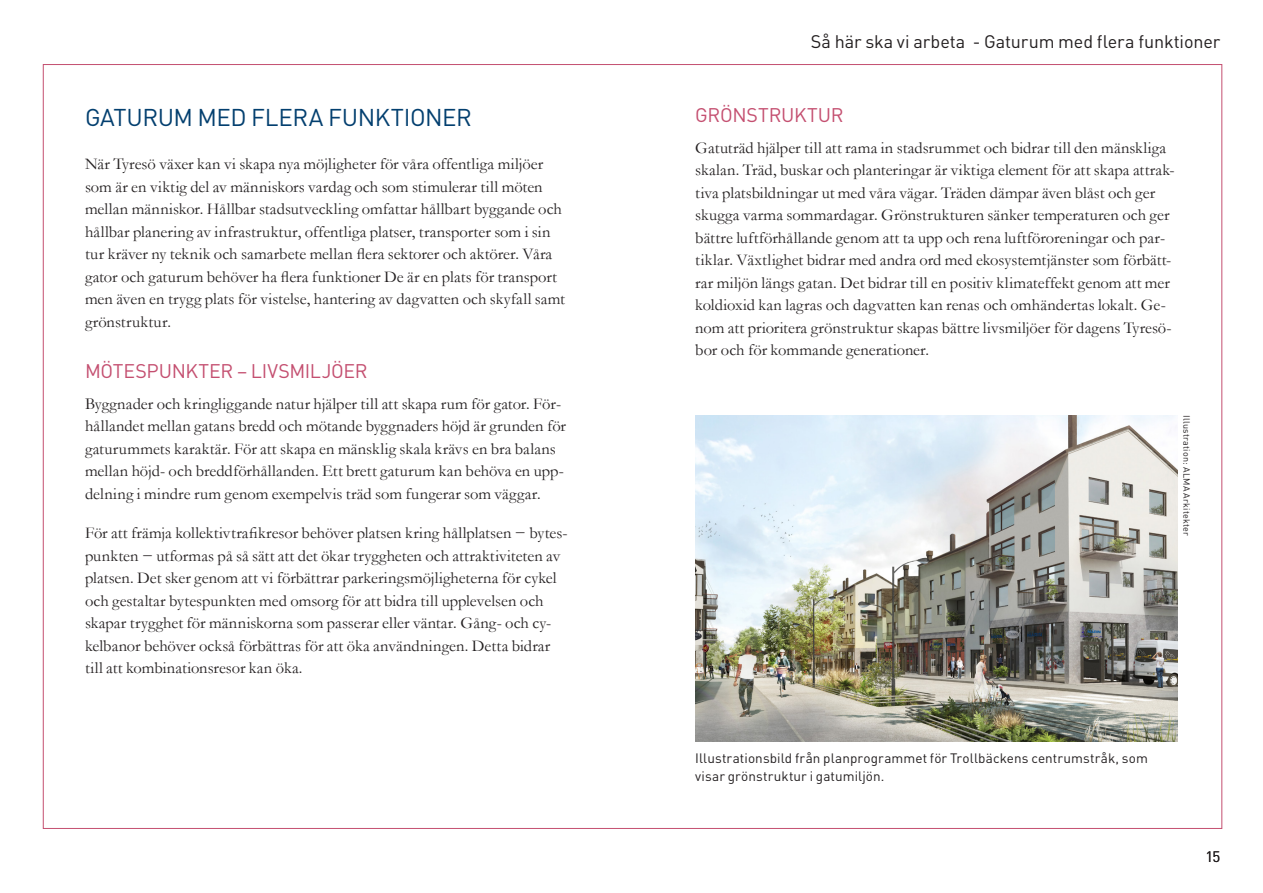
<style>
.page{position:relative;width:1263px;height:893px;background:#fff}
.page>*{position:absolute;margin:0;border:0;box-sizing:border-box;transform-origin:0 0}
.Kapitelrubrik_-_Blå{font:24px "DIN";letter-spacing:-.02em;color:#033f6f}
.Mellanrubrik_-_Rosa{font:19.5px "DIN";letter-spacing:-.015em;color:#c44f70}
.t1{font:18px "DIN";letter-spacing:-.005em;color:#231f20}
.Brödtext_-_P{font:16.5px/22.5px "Garamond";letter-spacing:.005em;color:#231f20}
.t2{font:15px "DIN";color:#231f20}
.Bildtext_-_P{font:13.5px/18px "DIN";letter-spacing:.01em;color:#231f20}
.Fotocaption_-_P{font:9px "DIN";letter-spacing:.025em;color:#231f20}
</style>
<div class="page">
<img style="left:695px;top:415px;width:483px;height:327px">
<p class="Kapitelrubrik_-_Blå" style="left:85px;top:102px;width:388px">GATURUM MED FLERA FUNKTIONER</p>
<p class="Brödtext_-_P" style="left:85px;top:152px;width:482px">När Tyresö växer kan vi skapa nya möjligheter för våra offentliga miljöer som är en viktig del av människors vardag och som stimulerar till möten mellan människor. Hållbar stadsutveckling omfattar hållbart byggande och hållbar planering av infrastruktur, offentliga platser, transporter som i sin tur kräver ny teknik och samarbete mellan flera sektorer och aktörer. Våra gator och gaturum behöver ha flera funktioner De är en plats för transport men även en trygg plats för vistelse, hantering av dagvatten och skyfall samt grönstruktur.</p>
<p class="Mellanrubrik_-_Rosa" style="left:85px;top:359px;width:284px">MÖTESPUNKTER – LIVSMILJÖER</p>
<p class="Brödtext_-_P" style="left:85px;top:392px;width:482px">Byggnader och kringliggande natur hjälper till att skapa rum för gator. För&shy;hållandet mellan gatans bredd och mötande byggnaders höjd är grunden för gaturummets karaktär. För att skapa en mänsklig skala krävs en bra balans mellan höjd- och breddförhållanden. Ett brett gaturum kan behöva en upp&shy;delning i mindre rum genom exempelvis träd som fungerar som väggar.</p>
<p class="Brödtext_-_P" style="left:85px;top:521px;width:484px">För att främja kollektivtrafikresor behöver platsen kring hållplatsen − bytes&shy;punkten − utformas på så sätt att det ökar tryggheten och attraktiviteten av platsen. Det sker genom att vi förbättrar parkeringsmöjligheterna för cykel och gestaltar bytespunkten med omsorg för att bidra till upplevelsen och skapar trygghet för människorna som passerar eller väntar. Gång- och cy&shy;kelbanor behöver också förbättras för att öka användningen. Detta bidrar till att kombinationsresor kan öka.</p>
<p class="t1" style="left:811px;top:31px;width:411px">Så här ska vi arbeta - Gaturum med flera funktioner</p>
<p class="Mellanrubrik_-_Rosa" style="left:695px;top:103px;width:150px">GRÖNSTRUKTUR</p>
<p class="Brödtext_-_P" style="left:695px;top:136px;width:481px">Gatuträd hjälper till att rama in stadsrummet och bidrar till den mänskliga skalan. Träd, buskar och planteringar är viktiga element för att skapa attrak&shy;tiva platsbildningar ut med våra vägar. Träden dämpar även blåst och ger skugga varma sommardagar. Grönstrukturen sänker temperaturen och ger bättre luftförhållande genom att ta upp och rena luftföroreningar och par&shy;tiklar. Växtlighet bidrar med andra ord med ekosystemtjänster som förbätt&shy;rar miljön längs gatan. Det bidrar till en positiv klimateffekt genom att mer koldioxid kan lagras och dagvatten kan renas och omhändertas lokalt. Ge&shy;nom att prioritera grönstruktur skapas bättre livsmiljöer för dagens Tyresö&shy;bor och för kommande generationer.</p>
<p class="Fotocaption_-_P" style="left:1192px;top:415px;width:122px;rotate:90deg">Illustration: ALMA Arkitekter</p>
<p class="Bildtext_-_P" style="left:695px;top:749px;width:454px">Illustrationsbild från planprogrammet för Trollbäckens centrumstråk, som visar grönstruktur i gatumiljön.</p>
<p class="t2" style="left:1205px;top:848px;width:17px">15</p>
</div>
